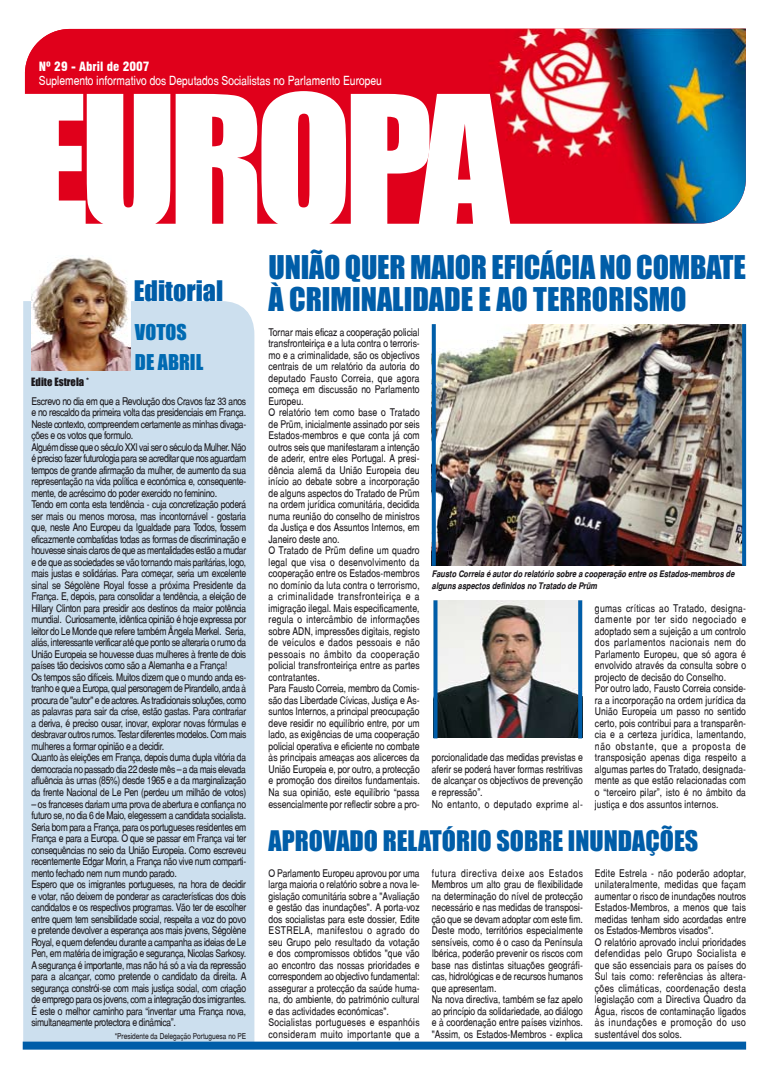
<style>
.page{position:relative;width:766px;height:1078px;background:#fff}
.page>*{position:absolute;margin:0;border:0;box-sizing:border-box;transform-origin:0 0}
.t1{font:30px/32px "Impact";letter-spacing:-.005em;color:#005da8}
.t2{font:26px "Impact";color:#005da8}
.t3{font:20px/30.2px "Impact";color:#006ab2}
.t4{font:12.5px "Switzerland Narrow Plain";color:#fff}
.t5{font:900 condensed 12.5px "Swiss 721 BT";color:#fff}
.t6{font:10.5px/11.5px "Switzerland Narrow Plain";letter-spacing:-.005em;color:#1a171b}
.t7{font:10.5px/11.5px "Switzerland Narrow Plain";letter-spacing:-.03em;color:#1a171b}
.t8{font:10.5px "Impact";color:#1a171b}
.t9{font:italic 700 9px/11.5px "Switzerland Narrow";color:#1a171b}
.t10{font:8px "Switzerland Narrow Plain";color:#1a171b}
</style>
<div class="page">
<div style="left:23px;top:301px;width:231px;height:740px;background:#ccdfee"></div>
<img style="left:25px;top:29px;width:720px;height:194px">
<svg style="left:24px;top:91px;width:486px;height:133px"></svg>
<div style="left:23px;top:1041px;width:723px;height:8px;background:#005da8"></div>
<img style="left:435px;top:324px;width:307px;height:241px">
<img style="left:437px;top:600px;width:141px;height:137px">
<svg style="left:431px;top:324px;width:4px;height:241px"></svg>
<svg style="left:742px;top:324px;width:4px;height:241px"></svg>
<svg style="left:433px;top:600px;width:4px;height:138px"></svg>
<svg style="left:578px;top:600px;width:4px;height:138px"></svg>
<img style="left:32px;top:257px;width:98px;height:113px">
<p class="t5" style="left:39px;top:59px;width:112px">Nº 29 - Abril de 2007</p>
<p class="t4" style="left:39px;top:73px;width:344px">Suplemento informativo dos Deputados Socialistas no Parlamento Europeu</p>
<h2 class="t2" style="left:134px;top:270px;width:91px">Editorial</h2>
<p class="t8" style="left:31px;top:373px;width:59px">Edite Estrela *</p>
<h3 class="t3" style="left:135px;top:316px;width:70px">VOTOS<br>DE ABRIL</h3>
<p class="t7" style="left:31px;top:395px;width:216px">Escrevo no dia em que a Revolução dos Cravos faz 33 anos e no rescaldo da primeira volta das presidenciais em França.<br>Neste contexto, compreendem certamente as minhas divaga&shy;ções e os votos que formulo.<br>Alguém disse que o século XXI vai ser o século da Mulher. Não é preciso fazer futurologia para se acreditar que nos aguardam tempos de grande afirmação da mulher, de aumento da sua representação na vida política e económica e, consequente&shy;mente, de acréscimo do poder exercido no feminino.<br>Tendo em conta esta tendência - cuja concretização poderá ser mais ou menos morosa, mas incontornável - gostaria que, neste Ano Europeu da Igualdade para Todos, fossem eficazmente combatidas todas as formas de discriminação e houvesse sinais claros de que as mentalidades estão a mudar e de que as sociedades se vão tornando mais paritárias, logo, mais justas e solidárias. Para começar, seria um excelente sinal se Ségolène Royal fosse a próxima Presidente da França. E, depois, para consolidar a tendência, a eleição de Hillary Clinton para presidir aos destinos da maior potência mundial. Curiosamente, idêntica opinião é hoje expressa por leitor do Le Monde que refere também Ângela Merkel. Seria, aliás, interessante verificar até que ponto se alteraria o rumo da União Europeia se houvesse duas mulheres à frente de dois países tão decisivos como são a Alemanha e a França!<br>Os tempos são difíceis. Muitos dizem que o mundo anda es&shy;tranho e que a Europa, qual personagem de Pirandello, anda à procura de "autor" e de actores. As tradicionais soluções, como as palavras para sair da crise, estão gastas. Para contrariar a deriva, é preciso ousar, inovar, explorar novas fórmulas e desbravar outros rumos. Testar diferentes modelos. Com mais mulheres a formar opinião e a decidir.<br>Quanto às eleições em França, depois duma dupla vitória da democracia no passado dia 22 deste mês – a da mais elevada afluência às urnas (85%) desde 1965 e a da marginalização da frente Nacional de Le Pen (perdeu um milhão de votos)</p>
<p class="t7" style="left:31px;top:797px;width:216px">– os franceses dariam uma prova de abertura e confiança no futuro se, no dia 6 de Maio, elegessem a candidata socialista.<br>Seria bom para a França, para os portugueses residentes em França e para a Europa. O que se passar em França vai ter consequências no seio da União Europeia. Como escreveu recentemente Edgar Morin, a França não vive num comparti&shy;mento fechado nem num mundo parado.<br>Espero que os imigrantes portugueses, na hora de decidir e votar, não deixem de ponderar as características dos dois candidatos e os respectivos programas. Vão ter de escolher entre quem tem sensibilidade social, respeita a voz do povo e pretende devolver a esperança aos mais jovens, Ségolène Royal, e quem defendeu durante a campanha as ideias de Le Pen, em matéria de imigração e segurança, Nicolas Sarkosy.<br>A segurança é importante, mas não há só a via da repressão para a alcançar, como pretende o candidato da direita. A segurança constrói-se com mais justiça social, com criação de emprego para os jovens, com a integração dos imigrantes.<br>É este o melhor caminho para “inventar uma França nova, simultaneamente protectora e dinâmica”.</p>
<p class="t10" style="left:115px;top:1030px;width:133px">*Presidente da Delegação Portuguesa no PE</p>
<h1 class="t1" style="left:268px;top:250px;width:479px">UNIÃO QUER MAIOR EFICÁCIA NO COMBATE<br>À CRIMINALIDADE E AO TERRORISMO</h1>
<p class="t6" style="left:268px;top:326px;width:153px">Tornar mais eficaz a cooperação policial transfronteiriça e a luta contra o terroris&shy;mo e a criminalidade, são os objectivos centrais de um relatório da autoria do deputado Fausto Correia, que agora começa em discussão no Parlamento Europeu.<br>O relatório tem como base o Tratado de Prüm, inicialmente assinado por seis Estados-membros e que conta já com outros seis que manifestaram a intenção de aderir, entre eles Portugal. A presi&shy;dência alemã da União Europeia deu início ao debate sobre a incorporação de alguns aspectos do Tratado de Prüm na ordem jurídica comunitária, decidida numa reunião do conselho de ministros da Justiça e dos Assuntos Internos, em Janeiro deste ano.<br>O Tratado de Prüm define um quadro legal que visa o desenvolvimento da cooperação entre os Estados-membros no domínio da luta contra o terrorismo, a criminalidade transfronteiriça e a imigração ilegal. Mais especificamente, regula o intercâmbio de informações sobre ADN, impressões digitais, registo de veículos e dados pessoais e não pessoais no âmbito da cooperação policial transfronteiriça entre as partes contratantes.<br>Para Fausto Correia, membro da Comis&shy;são das Liberdade Cívicas, Justiça e As&shy;suntos Internos, a principal preocupação deve residir no equilíbrio entre, por um lado, as exigências de uma cooperação policial operativa e eficiente no combate às principais ameaças aos alicerces da União Europeia e, por outro, a protecção e promoção dos direitos fundamentais.<br>Na sua opinião, este equilíbrio “passa essencialmente por reflectir sobre a pro-</p>
<p class="t9" style="left:432px;top:568px;width:304px">Fausto Correia é autor do relatório sobre a cooperação entre os Estados-membros de alguns aspectos definidos no Tratado de Prüm</p>
<p class="t6" style="left:594px;top:602px;width:153px">gumas críticas ao Tratado, designa&shy;damente por ter sido negociado e adoptado sem a sujeição a um controlo dos parlamentos nacionais nem do Parlamento Europeu, que só agora é envolvido através da consulta sobre o projecto de decisão do Conselho.<br>Por outro lado, Fausto Correia conside&shy;ra a incorporação na ordem jurídica da União Europeia um passo no sentido certo, pois contribui para a transparên&shy;cia e a certeza jurídica, lamentando, não obstante, que a proposta de transposição apenas diga respeito a algumas partes do Tratado, designada&shy;mente as que estão relacionadas com o “terceiro pilar”, isto é no âmbito da justiça e dos assuntos internos.</p>
<h2 class="t2" style="left:268px;top:820px;width:431px">APROVADO RELATÓRIO SOBRE INUNDAÇÕES</h2>
<p class="t6" style="left:268px;top:866px;width:153px">O Parlamento Europeu aprovou por uma larga maioria o relatório sobre a nova le&shy;gislação comunitária sobre a "Avaliação e gestão das inundações". A porta-voz dos socialistas para este dossier, Edite ESTRELA, manifestou o agrado do seu Grupo pelo resultado da votação e dos compromissos obtidos "que vão ao encontro das nossas prioridades e correspondem ao objectivo fundamental: assegurar a protecção da saúde huma&shy;na, do ambiente, do património cultural e das actividades económicas".<br>Socialistas portugueses e espanhóis consideram muito importante que a</p>
<p class="t6" style="left:431px;top:866px;width:153px">futura directiva deixe aos Estados Membros um alto grau de flexibilidade na determinação do nível de protecção necessário e nas medidas de transposi&shy;ção que se devam adoptar com este fim.<br>Deste modo, territórios especialmente sensíveis, como é o caso da Península Ibérica, poderão prevenir os riscos com base nas distintas situações geográfi&shy;cas, hidrológicas e de recursos humanos que apresentam.<br>Na nova directiva, também se faz apelo ao princípio da solidariedade, ao diálogo e à coordenação entre países vizinhos. "Assim, os Estados-Membros - explica</p>
<p class="t6" style="left:594px;top:866px;width:153px">Edite Estrela - não poderão adoptar, unilateralmente, medidas que façam aumentar o risco de inundações noutros Estados-Membros, a menos que tais medidas tenham sido acordadas entre os Estados-Membros visados".<br>O relatório aprovado inclui prioridades defendidas pelo Grupo Socialista e que são essenciais para os países do Sul tais como: referências às altera&shy;ções climáticas, coordenação desta legislação com a Directiva Quadro da Água, riscos de contaminação ligados às inundações e promoção do uso sustentável dos solos.</p>
<p class="t6" style="left:431px;top:751px;width:153px">porcionalidade das medidas previstas e aferir se poderá haver formas restritivas de alcançar os objectivos de prevenção e repressão”.<br>No entanto, o deputado exprime al-</p>
</div>
